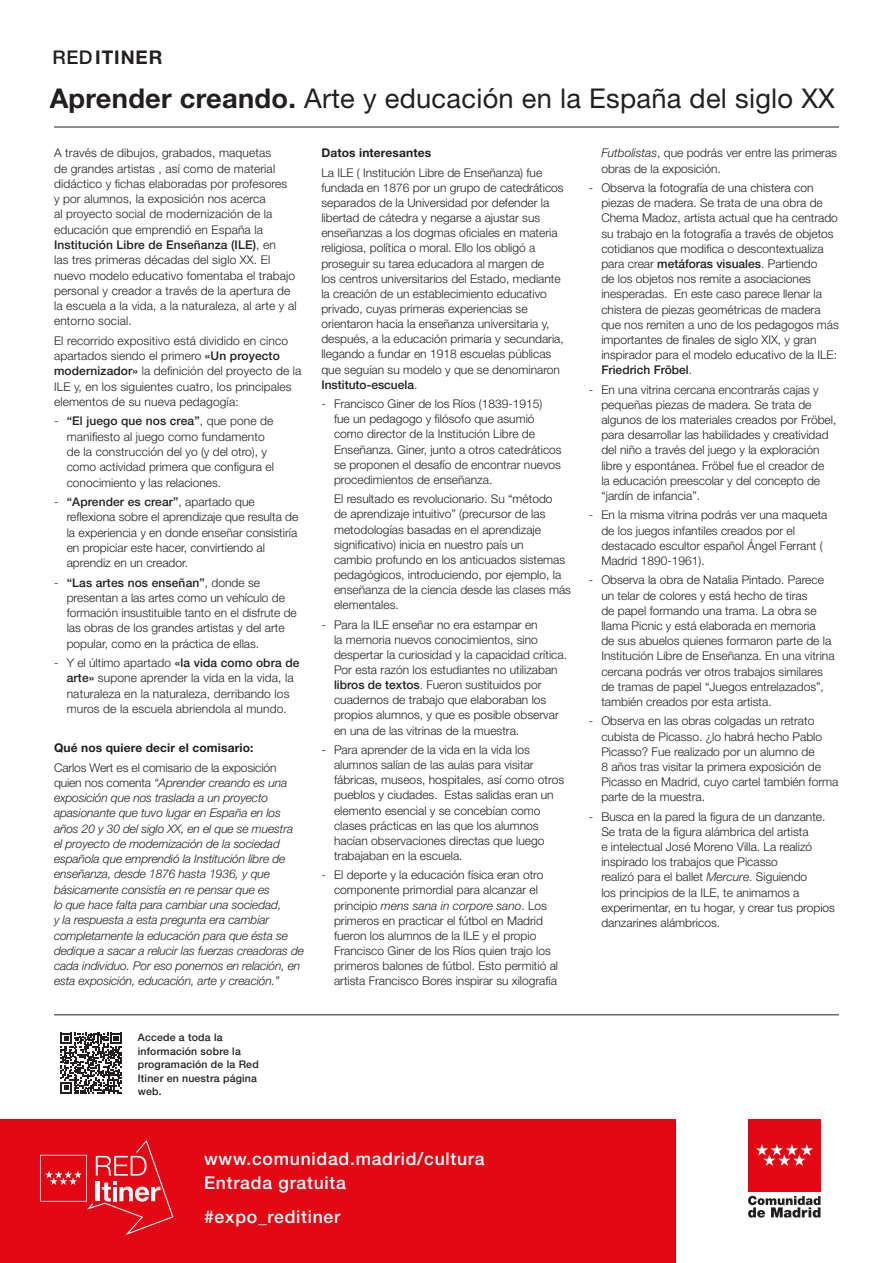
<style>
.page{position:relative;width:893px;height:1263px;background:#fff}
.page>*{position:absolute;margin:0;border:0;box-sizing:border-box;transform-origin:0 0}
.t1{font:27.3px "Helvetica Neue LT Std";letter-spacing:.01em;color:#231f20}
.t2{font:700 18.9px "Helvetica Neue LT Std";letter-spacing:.05em;color:#231f20}
.t3{font:500 17.7px "Helvetica Neue LT Std";letter-spacing:.04em;color:#fff}
.t4{font:300 12px/15.1px "Helvetica Neue LT Std";color:#231f20}
.t5{font:italic 300 12px/15.3px "Helvetica Neue LT Std";letter-spacing:-.01em;color:#231f20}
.t6{font:700 12px "Helvetica Neue LT Std";letter-spacing:.01em;color:#231f20}
.t7{font:500 10.5px/13.5px "Helvetica Neue LT Std";letter-spacing:.02em;color:#231f20}
.s1{font-weight:500}
.s2{font-weight:700}
.s3{font-style:normal}
.s4{font-style:italic}
</style>
<div class="page">
<hr style="left:54px;top:126px;width:785px;height:2px;background:#231f20">
<hr style="left:54px;top:1014px;width:785px;height:1px;background:#231f20">
<div style="left:0;top:1120px;width:676px;height:143px;background:#e30613"></div>
<div style="left:748px;top:1120px;width:72px;height:72px;background:#e30613"></div>
<svg style="left:756px;top:1144px;width:57px;height:22px"></svg>
<svg style="left:748px;top:1196px;width:72px;height:21px"></svg>
<svg style="left:40px;top:1140px;width:133px;height:95px"></svg>
<svg style="left:61px;top:1033px;width:61px;height:61px"></svg>
<p class="t2" style="left:53px;top:45px;width:111px"><span class="s1">RED</span> ITINER</p>
<p class="t1" style="left:50px;top:82px;width:787px"><span class="s2">Aprender creando.</span> Arte y educación en la España del siglo XX</p>
<p class="t4" style="left:54px;top:145px;width:244px">A través de dibujos, grabados, maquetas<br>de grandes artistas , así como de material didáctico y fichas elaboradas por profesores<br>y por alumnos, la exposición nos acerca<br>al proyecto social de modernización de la educación que emprendió en España la <span class="s1">Institución Libre de Enseñanza (ILE)</span>, en<br>las tres primeras décadas del siglo XX. El nuevo modelo educativo fomentaba el trabajo personal y creador a través de la apertura de la escuela a la vida, a la naturaleza, al arte y al entorno social.</p>
<p class="t4" style="left:54px;top:333px;width:249px">El recorrido expositivo está dividido en cinco apartados siendo el primero <span class="s1">«Un proyecto modernizador»</span> la definición del proyecto de la ILE y, en los siguientes cuatro, los principales elementos de su nueva pedagogía:</p>
<p class="t4" style="left:67px;top:413px;width:209px;text-indent:-13px">- <span class="s1">“El juego que nos crea”</span>, que pone de manifiesto al juego como fundamento de la construcción del yo (y del otro), y como actividad primera que configura el conocimiento y las relaciones.</p>
<p class="t4" style="left:67px;top:494px;width:233px;text-indent:-13px">- <span class="s1">“Aprender es crear”</span>, apartado que reflexiona sobre el aprendizaje que resulta de la experiencia y en donde enseñar consistiría en propiciar este hacer, convirtiendo al aprendiz en un creador.</p>
<p class="t4" style="left:67px;top:574px;width:232px;text-indent:-13px">- <span class="s1">“Las artes nos enseñan”</span>, donde se presentan a las artes como un vehículo de formación insustituible tanto en el disfrute de las obras de los grandes artistas y del arte popular, como en la práctica de ellas.</p>
<p class="t4" style="left:54px;top:655px;width:247px;text-align:center">- Y el último apartado <span class="s1">«la vida como obra de arte»</span> supone aprender la vida en la vida, la naturaleza en la naturaleza, derribando los muros de la escuela abriendola al mundo.</p>
<p class="t6" style="left:54px;top:740px;width:201px">Qué nos quiere decir el comisario:</p>
<p class="t5" style="left:54px;top:759px;width:251px"><span class="s3">Carlos Wert es el comisario de la exposición quien nos comenta</span> “Aprender creando es una exposición que nos traslada a un proyecto apasionante que tuvo lugar en España en los años 20 y 30 del siglo XX, en el que se muestra el proyecto de modernización de la sociedad española que emprendió la Institución libre de enseñanza, desde 1876 hasta 1936, y que básicamente consistía en re pensar que es<br>lo que hace falta para cambiar una sociedad,<br>y la respuesta a esta pregunta era cambiar completamente la educación para que ésta se dedique a sacar a relucir las fuerzas creadoras de cada individuo. Por eso ponemos en relación, en esta exposición, educación, arte y creación.”</p>
<p class="t6" style="left:321px;top:146px;width:111px">Datos interesantes</p>
<p class="t4" style="left:321px;top:165px;width:244px">La ILE ( Institución Libre de Enseñanza) fue fundada en 1876 por un grupo de catedráticos separados de la Universidad por defender la libertad de cátedra y negarse a ajustar sus enseñanzas a los dogmas oficiales en materia religiosa, política o moral. Ello los obligó a proseguir su tarea educadora al margen de<br>los centros universitarios del Estado, mediante la creación de un establecimiento educativo privado, cuyas primeras experiencias se orientaron hacia la enseñanza universitaria y, después, a la educación primaria y secundaria, llegando a fundar en 1918 escuelas públicas que seguían su modelo y que se denominaron <span class="s1">Instituto-escuela</span>.</p>
<p class="t4" style="left:334px;top:396px;width:229px;text-indent:-13px">- Francisco Giner de los Ríos (1839-1915)<br>fue un pedagogo y filósofo que asumió como director de la Institución Libre de Enseñanza. Giner, junto a otros catedráticos se proponen el desafío de encontrar nuevos procedimientos de enseñanza.</p>
<p class="t4" style="left:334px;top:491px;width:238px">El resultado es revolucionario. Su “método<br>de aprendizaje intuitivo” (precursor de las metodologías basadas en el aprendizaje significativo) inicia en nuestro país un<br>cambio profundo en los anticuados sistemas pedagógicos, introduciendo, por ejemplo, la enseñanza de la ciencia desde las clases más elementales.</p>
<p class="t4" style="left:334px;top:616px;width:234px;text-indent:-13px">- Para la ILE enseñar no era estampar en<br>la memoria nuevos conocimientos, sino despertar la curiosidad y la capacidad crítica.<br>Por esta razón los estudiantes no utilizaban <span class="s1">libros de textos</span>. Fueron sustituidos por cuadernos de trabajo que elaboraban los propios alumnos, y que es posible observar en una de las vitrinas de la muestra.</p>
<p class="t4" style="left:334px;top:742px;width:232px;text-indent:-13px">- Para aprender de la vida en la vida los alumnos salían de las aulas para visitar fábricas, museos, hospitales, así como otros pueblos y ciudades. Estas salidas eran un elemento esencial y se concebían como clases prácticas en las que los alumnos hacían observaciones directas que luego trabajaban en la escuela.</p>
<p class="t4" style="left:334px;top:867px;width:226px;text-indent:-13px">- El deporte y la educación física eran otro componente primordial para alcanzar el principio <span class="s4">mens sana in corpore sano</span>. Los primeros en practicar el fútbol en Madrid fueron los alumnos de la ILE y el propio Francisco Giner de los Ríos quien trajo los primeros balones de fútbol. Esto permitió al artista Francisco Bores inspirar su xilografía</p>
<p class="t7" style="left:138px;top:1030px;width:122px">Accede a toda la información sobre la programación de la Red<br>Itiner en nuestra página web.</p>
<p class="t4" style="left:601px;top:145px;width:237px"><span class="s4">Futbolistas</span>, que podrás ver entre las primeras obras de la exposición.</p>
<p class="t4" style="left:601px;top:180px;width:239px;text-indent:-13px">- Observa la fotografía de una chistera con piezas de madera. Se trata de una obra de Chema Madoz, artista actual que ha centrado su trabajo en la fotografía a través de objetos cotidianos que modifica o descontextualiza para crear <span class="s1">metáforas visuales</span>. Partiendo<br>de los objetos nos remite a asociaciones inesperadas. En este caso parece llenar la chistera de piezas geométricas de madera que nos remiten a uno de los pedagogos más importantes de finales de siglo XIX, y gran inspirador para el modelo educativo de la ILE:<br><span class="s1">Friedrich Fröbel</span>.</p>
<p class="t4" style="left:601px;top:382px;width:236px;text-indent:-13px">- En una vitrina cercana encontrarás cajas y pequeñas piezas de madera. Se trata de algunos de los materiales creados por Fröbel, para desarrollar las habilidades y creatividad del niño a través del juego y la exploración libre y espontánea. Fröbel fue el creador de<br>la educación preescolar y del concepto de “jardín de infancia”.</p>
<p class="t4" style="left:601px;top:507px;width:228px;text-indent:-13px">- En la misma vitrina podrás ver una maqueta de los juegos infantiles creados por el destacado escultor español Ángel Ferrant ( Madrid 1890-1961).</p>
<p class="t4" style="left:601px;top:572px;width:235px;text-indent:-13px">- Observa la obra de Natalia Pintado. Parece un telar de colores y está hecho de tiras<br>de papel formando una trama. La obra se llama Picnic y está elaborada en memoria<br>de sus abuelos quienes formaron parte de la Institución Libre de Enseñanza. En una vitrina cercana podrás ver otros trabajos similares de tramas de papel “Juegos entrelazados”, también creados por esta artista.</p>
<p class="t4" style="left:601px;top:713px;width:238px;text-indent:-13px">- Observa en las obras colgadas un retrato cubista de Picasso. ¿lo habrá hecho Pablo Picasso? Fue realizado por un alumno de<br>8 años tras visitar la primera exposición de Picasso en Madrid, cuyo cartel también forma parte de la muestra.</p>
<p class="t4" style="left:601px;top:809px;width:235px;text-indent:-13px">- Busca en la pared la figura de un danzante.<br>Se trata de la figura alámbrica del artista<br>e intelectual José Moreno Villa. La realizó inspirado los trabajos que Picasso<br>realizó para el ballet <span class="s4">Mercure</span>. Siguiendo<br>los principios de la ILE, te animamos a experimentar, en tu hogar, y crear tus propios danzarines alámbricos.</p>
<p class="t3" style="left:204px;top:1148px;width:282px">www.comunidad.madrid/cultura</p>
<p class="t3" style="left:204px;top:1172px;width:143px">Entrada gratuita</p>
<p class="t3" style="left:204px;top:1206px;width:138px">#expo_reditiner</p>
</div>
